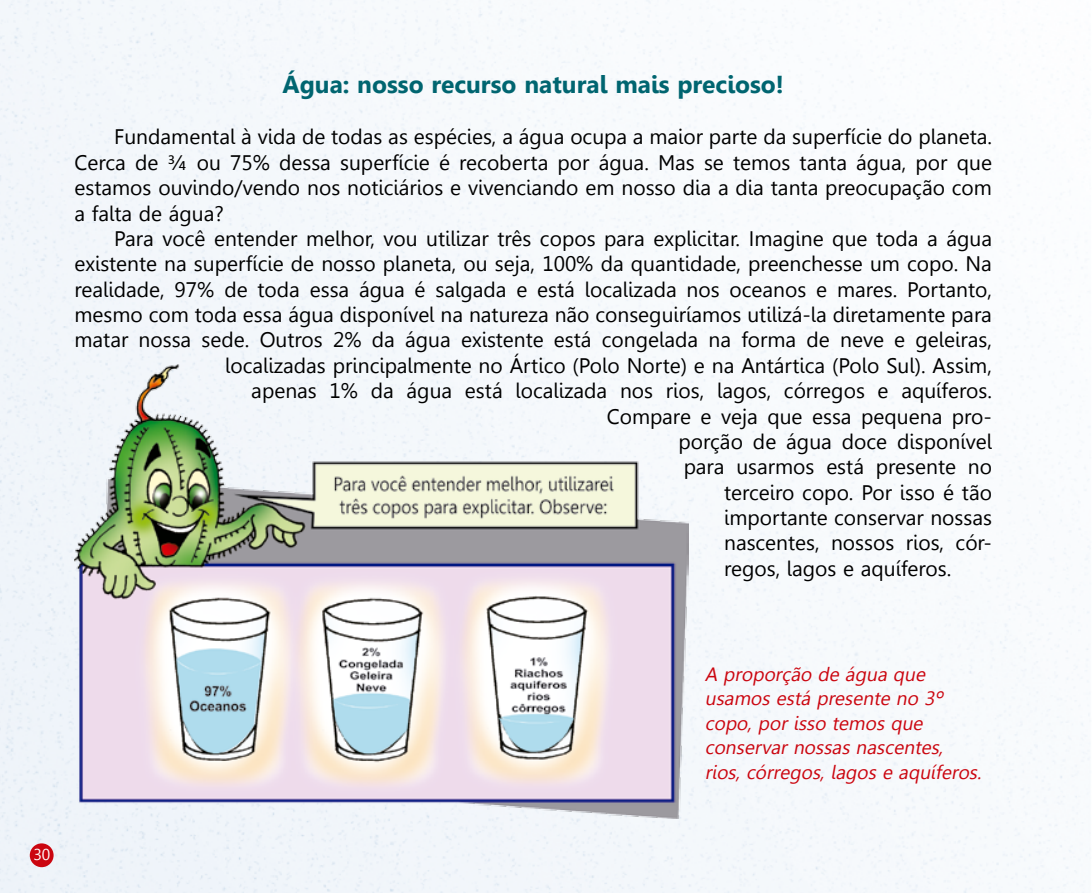
<style>
.page{position:relative;width:1092px;height:893px;background:#fff}
.page>*{position:absolute;margin:0;border:0;box-sizing:border-box;transform-origin:0 0}
.t1{font:700 24.5px "Gisha";color:#006570}
.t2{font:21px/25.4px "Gisha";color:#000;text-align:justify}
.t3{font:italic 19.25px/24.5px "Gisha";color:#cb0610}
.t4{font:15.75px "Gisha";color:#fff}
</style>
<div class="page">
<img style="left:0;top:0;width:1091px;height:893px">
<div style="left:30px;top:843px;width:24px;height:24px;background:#cb0610;border-radius:50%"></div>
<img style="left:74px;top:365px;width:615px;height:454px">
<p class="t1" style="left:282px;top:70px;width:503px">Água: nosso recurso natural mais precioso!</p>
<p class="t2" style="left:74px;top:125px;width:919px;text-indent:40px">Fundamental à vida de todas as espécies, a água ocupa a maior parte da superfície do planeta.<br>Cerca de ¾ ou 75% dessa superfície é recoberta por água. Mas se temos tanta água, por que estamos ouvindo/vendo nos noticiários e vivenciando em nosso dia a dia tanta preocupação com a falta de água?</p>
<p class="t2" style="left:114px;top:226px;width:879px">Para você entender melhor, vou utilizar três copos para explicitar. Imagine que toda a água</p>
<p class="t2" style="left:74px;top:251px;width:919px">existente na superfície de nosso planeta, ou seja, 100% da quantidade, preenchesse um copo. Na</p>
<p class="t2" style="left:74px;top:277px;width:919px">realidade, 97% de toda essa água é salgada e está localizada nos oceanos e mares. Portanto,</p>
<p class="t2" style="left:74px;top:302px;width:919px">mesmo com toda essa água disponível na natureza não conseguiríamos utilizá-la diretamente para</p>
<p class="t2" style="left:74px;top:327px;width:918px">matar nossa sede. Outros 2% da água existente está congelada na forma de neve e geleiras,</p>
<p class="t2" style="left:225px;top:353px;width:768px">localizadas principalmente no Ártico (Polo Norte) e na Antártica (Polo Sul). Assim,</p>
<p class="t2" style="left:251px;top:378px;width:742px">apenas 1% da água está localizada nos rios, lagos, córregos e aquíferos.</p>
<p class="t2" style="left:606px;top:404px;width:386px">Compare e veja que essa pequena pro-</p>
<p class="t2" style="left:678px;top:429px;width:315px">porção de água doce disponível</p>
<p class="t2" style="left:683px;top:454px;width:310px">para usarmos está presente no</p>
<p class="t2" style="left:724px;top:480px;width:269px">terceiro copo. Por isso é tão</p>
<p class="t2" style="left:724px;top:505px;width:269px">importante conservar nossas</p>
<p class="t2" style="left:724px;top:530px;width:269px">nascentes, nossos rios, cór-</p>
<p class="t2" style="left:724px;top:556px;width:229px">regos, lagos e aquíferos.</p>
<p class="t4" style="left:33px;top:845px;width:18px">30</p>
<p class="t3" style="left:704px;top:662px;width:282px">A proporção de água que usamos está presente no 3º copo, por isso temos que conservar nossas nascentes, rios, córregos, lagos e aquíferos.</p>
</div>
